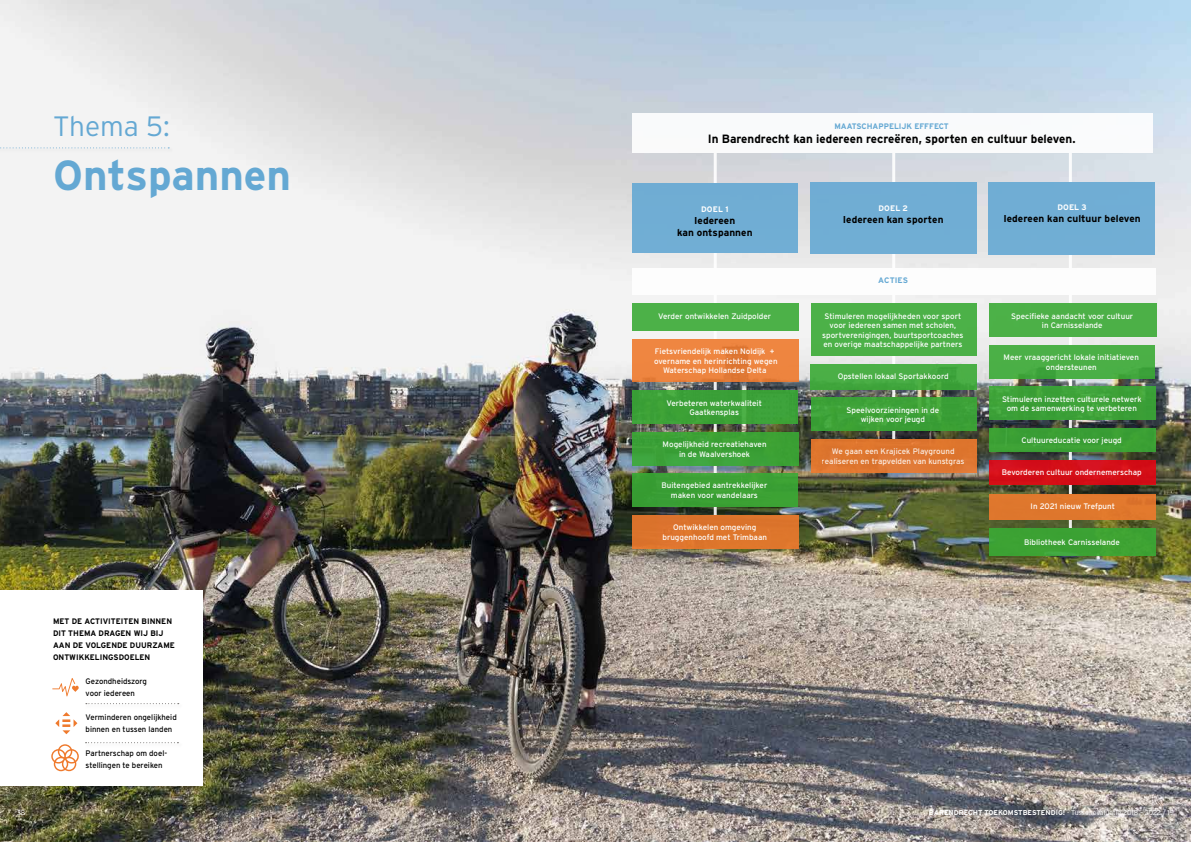
<style>
.page{position:relative;width:1191px;height:842px;background:#fff}
.page>*{position:absolute;margin:0;border:0;box-sizing:border-box;transform-origin:0 0}
.t1{font:700 42px "Interstate";color:#64a8d3}
.t2{font:300 28px "Interstate";color:#64a8d3}
.t3{font:700 12px "Interstate";color:#000}
.t4{font:700 10px/12px "Interstate";letter-spacing:.005em;color:#000;text-align:center}
.t5{font:8px/9.6px "Interstate";color:#fff;text-align:center}
.t6{font:8px/12px "Interstate";color:#000}
.t7{font:700 8px/12px "Interstate";color:#000}
.t8{font:700 8px "Interstate";color:#64a8d3}
.t9{font:700 8px "Interstate";letter-spacing:.02em;color:#fff}
.t10{font:700 7px "Interstate";color:#fff}
.t11{font:300 7px "Interstate";color:#fff}
.s1{font-weight:300}
</style>
<div class="page">
<img style="left:0;top:0;width:1191px;height:842px">
<hr style="left:892px;top:143px;width:3px;height:324px;background:#fff">
<hr style="left:1068px;top:145px;width:3px;height:406px;background:#fff">
<hr style="left:713px;top:137px;width:3px;height:405px;background:#fff">
<div style="left:632px;top:183px;width:166px;height:70px;background:#70add4"></div>
<div style="left:810px;top:183px;width:167px;height:71px;background:#70add4"></div>
<div style="left:988px;top:182px;width:166px;height:73px;background:#70aed4"></div>
<div style="left:811px;top:304px;width:165px;height:52px;background:#4cb148"></div>
<div style="left:810px;top:364px;width:167px;height:25px;background:linear-gradient(to right,#49ae45,#44a83f)"></div>
<div style="left:811px;top:398px;width:165px;height:33px;background:#3ca137"></div>
<div style="left:989px;top:304px;width:167px;height:33px;background:#4cb047"></div>
<svg style="left:989px;top:345px;width:165px;height:33px;background:#49ad44"></svg>
<div style="left:989px;top:387px;width:166px;height:33px;background:#3ca037"></div>
<div style="left:989px;top:428px;width:166px;height:24px;background:#3a9f34"></div>
<div style="left:632px;top:304px;width:166px;height:27px;background:#4cb148"></div>
<svg style="left:632px;top:339px;width:166px;height:43px;background:#eb823d"></svg>
<div style="left:632px;top:391px;width:166px;height:33px;background:#3ca138"></div>
<div style="left:632px;top:432px;width:166px;height:33px;background:#3ca136"></div>
<div style="left:632px;top:473px;width:166px;height:33px;background:#3ba034"></div>
<div style="left:632px;top:515px;width:166px;height:33px;background:#dd752c"></div>
<div style="left:632px;top:113px;width:520px;height:39px;background:#fff"></div>
<div style="left:811px;top:439px;width:165px;height:33px;background:#df762e"></div>
<div style="left:989px;top:460px;width:166px;height:25px;background:#d40e17"></div>
<div style="left:989px;top:494px;width:166px;height:25px;background:#e0782d"></div>
<div style="left:989px;top:528px;width:166px;height:27px;background:#3ca233"></div>
<div style="left:632px;top:268px;width:523px;height:27px;background:#fff"></div>
<div style="left:0;top:147px;width:173px;height:6px;background:#000;opacity:.4"></div>
<svg style="left:0;top:147px;width:169px;height:1px"></svg>
<div style="left:0;top:590px;width:202px;height:196px;background:#fff"></div>
<div style="left:85px;top:702px;width:98px;height:7px;background:#fbfbfb"></div>
<svg style="left:86px;top:703px;width:93px;height:1px"></svg>
<svg style="left:52px;top:678px;width:27px;height:18px"></svg>
<svg style="left:55px;top:712px;width:22px;height:22px"></svg>
<svg style="left:51px;top:744px;width:28px;height:27px"></svg>
<div style="left:84px;top:741px;width:99px;height:7px;background:#000;opacity:.4"></div>
<svg style="left:86px;top:742px;width:92px;height:1px"></svg>
<h2 class="t2" style="left:53px;top:110px;width:118px">Thema 5:</h2>
<h1 class="t1" style="left:53px;top:152px;width:239px">Ontspannen</h1>
<p class="t11" style="left:17px;top:808px;width:10px">38</p>
<p class="t7" style="left:53px;top:615px;width:123px">MET DE ACTIVITEITEN BINNEN<br>DIT THEMA DRAGEN WIJ BIJ<br>AAN DE VOLGENDE DUURZAME<br>ONTWIKKELINGSDOELEN</p>
<p class="t6" style="left:86px;top:675px;width:63px">Gezondheidszorg voor iedereen</p>
<p class="t6" style="left:86px;top:711px;width:93px">Verminderen ongelijkheid binnen en tussen landen</p>
<p class="t6" style="left:86px;top:747px;width:83px">Partnerschap om doel&shy;stellingen te bereiken</p>
<p class="t8" style="left:834px;top:121px;width:116px">MAATSCHAPPELIJK EFFFECT</p>
<h3 class="t3" style="left:707px;top:132px;width:369px">In Barendrecht kan iedereen recreëren, sporten en cultuur beleven.</h3>
<p class="t9" style="left:701px;top:205px;width:29px">DOEL 1</p>
<p class="t4" style="left:677px;top:214px;width:77px">Iedereen<br>kan ontspannen</p>
<p class="t5" style="left:658px;top:311px;width:115px">Verder ontwikkelen Zuidpolder</p>
<p class="t5" style="left:654px;top:346px;width:125px">Fietsvriendelijk maken Noldijk + overname en herinrichting wegen<br>Waterschap Hollandse Delta</p>
<p class="t5" style="left:666px;top:398px;width:97px">Verbeteren waterkwaliteit<br>Gaatkensplas</p>
<p class="t5" style="left:662px;top:439px;width:105px">Mogelijkheid recreatiehaven in de Waalvershoek</p>
<p class="t5" style="left:661px;top:481px;width:107px">Buitengebied aantrekkelijker maken voor wandelaars</p>
<p class="t5" style="left:662px;top:522px;width:106px">Ontwikkelen omgeving bruggenhoofd met Trimbaan</p>
<p class="t9" style="left:878px;top:204px;width:31px">DOEL 2</p>
<p class="t4" style="left:843px;top:213px;width:102px">Iedereen kan sporten</p>
<p class="t8" style="left:878px;top:276px;width:31px">ACTIES</p>
<p class="t5" style="left:822px;top:311px;width:143px">Stimuleren mogelijkheden voor sport voor iedereen samen met scholen, sportverenigingen, buurtsportcoaches en overige maatschappelijke partners</p>
<p class="t5" style="left:837px;top:372px;width:112px">Opstellen lokaal Sportakkoord</p>
<p class="t5" style="left:846px;top:405px;width:94px">Speelvoorzieningen in de wijken voor jeugd</p>
<p class="t5" style="left:821px;top:446px;width:144px">We gaan een Krajicek Playground realiseren en trapvelden van kunstgras</p>
<p class="t9" style="left:1057px;top:203px;width:31px">DOEL 3</p>
<p class="t4" style="left:1003px;top:213px;width:139px">Iedereen kan cultuur beleven</p>
<p class="t5" style="left:1011px;top:311px;width:123px">Specifieke aandacht voor cultuur in Carnisselande</p>
<p class="t5" style="left:1003px;top:352px;width:137px">Meer vraaggericht lokale initiatieven ondersteunen</p>
<p class="t5" style="left:1002px;top:394px;width:141px">Stimuleren inzetten culturele netwerk om de samenwerking te verbeteren</p>
<p class="t5" style="left:1021px;top:436px;width:102px">Cultuureducatie voor jeugd</p>
<p class="t5" style="left:1001px;top:468px;width:141px">Bevorderen cultuur ondernemerschap</p>
<p class="t5" style="left:1030px;top:501px;width:86px">In 2021 nieuw Trefpunt</p>
<p class="t5" style="left:1024px;top:538px;width:97px">Bibliotheek Carnisselande</p>
<p class="t10" style="left:929px;top:809px;width:246px">BARENDRECHT TOEKOMSTBESTENDIG! <span class="s1">- Tussenevaluatie 2018 – 2022 / 19</span></p>
</div>
